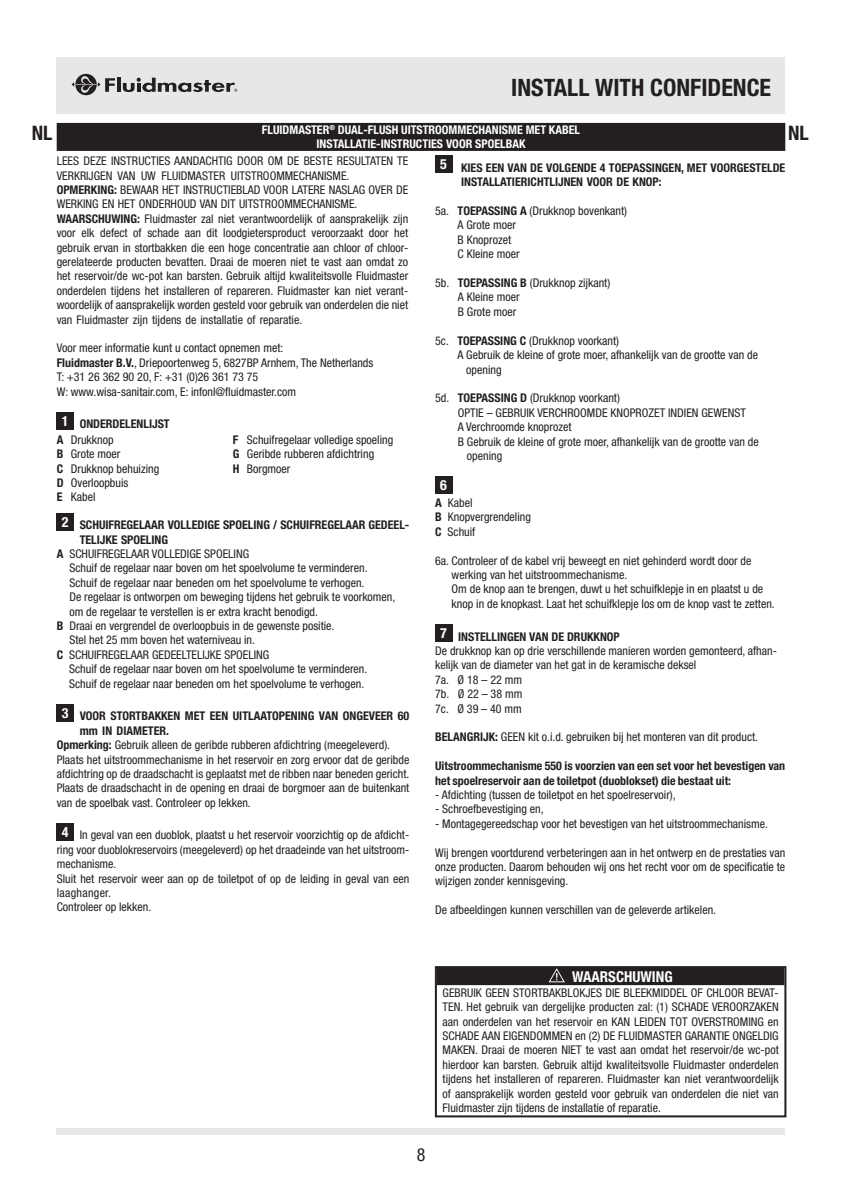
<style>
.page{position:relative;width:842px;height:1191px;background:#fff}
.page>*{position:absolute;margin:0;border:0;box-sizing:border-box;transform-origin:0 0}
.t1{font:700 condensed 24px "Helvetica Neue LT Pro";color:#231f20}
.t2{font:700 condensed 20px "Helvetica Neue LT Pro";color:#231f20}
.t3{font:condensed 18px "Helvetica Neue LT Pro";color:#231f20}
.t4{font:700 condensed 15px "Helvetica Neue LT Pro";color:#fff}
.t5{font:700 condensed 14px "Helvetica Neue LT Pro";color:#fff}
.t6{font:condensed 12px/14.4px "Helvetica Neue LT Pro";color:#231f20}
.t7{font:700 condensed 12px/14.4px "Helvetica Neue LT Pro";color:#231f20}
.t8{font:700 condensed 12px/14.4px "Helvetica Neue LT Pro";color:#fff;text-align:center}
.s1{font-weight:700}
</style>
<div class="page">
<div style="left:57px;top:57px;width:728px;height:56px;background:#e6e7e9"></div>
<hr style="left:117px;top:78px;width:4px;height:14px;background:#231f20">
<svg style="left:123px;top:78px;width:114px;height:14px"></svg>
<svg style="left:72px;top:74px;width:43px;height:21px"></svg>
<div style="left:57px;top:1128px;width:728px;height:6px;background:#e6e7e9"></div>
<div style="left:57px;top:123px;width:728px;height:28px;background:#231f20"></div>
<div style="left:57px;top:513px;width:17px;height:17px;background:#231f20"></div>
<div style="left:57px;top:704px;width:17px;height:17px;background:#231f20"></div>
<div style="left:57px;top:823px;width:17px;height:17px;background:#231f20"></div>
<div style="left:435px;top:156px;width:17px;height:17px;background:#231f20"></div>
<div style="left:435px;top:477px;width:17px;height:17px;background:#231f20"></div>
<div style="left:435px;top:624px;width:17px;height:17px;background:#231f20"></div>
<div style="left:57px;top:412px;width:17px;height:17px;background:#231f20"></div>
<div style="left:437px;top:967px;width:347px;height:18px;background:#231f20"></div>
<svg style="left:548px;top:969px;width:17px;height:13px"></svg>
<div style="left:435px;top:966px;width:351px;height:151px;border:2px solid #231f20"></div>
<h1 class="t1" style="left:511px;top:73px;width:261px">INSTALL WITH CONFIDENCE</h1>
<p class="t8" style="left:262px;top:122px;width:320px">FLUIDMASTER<sup>®</sup> DUAL-FLUSH UITSTROOMMECHANISME MET KABEL<br>INSTALLATIE-INSTRUCTIES VOOR SPOELBAK</p>
<h2 class="t2" style="left:32px;top:120px;width:22px">NL</h2>
<h2 class="t2" style="left:788px;top:120px;width:22px">NL</h2>
<p class="t6" style="left:57px;top:154px;width:353px">LEES DEZE INSTRUCTIES AANDACHTIG DOOR OM DE BESTE RESULTATEN TE VERKRIJGEN VAN UW FLUIDMASTER UITSTROOMMECHANISME.<br><span class="s1">OPMERKING:</span> BEWAAR HET INSTRUCTIEBLAD VOOR LATERE NASLAG OVER DE WERKING EN HET ONDERHOUD VAN DIT UITSTROOMMECHANISME.<br><span class="s1">WAARSCHUWING:</span> Fluidmaster zal niet verantwoordelijk of aansprakelijk zijn voor elk defect of schade aan dit loodgietersproduct veroorzaakt door het gebruik ervan in stortbakken die een hoge concentratie aan chloor of chloor&shy;gerelateerde producten bevatten. Draai de moeren niet te vast aan omdat zo het reservoir/de wc-pot kan barsten. Gebruik altijd kwaliteitsvolle Fluidmaster onderdelen tijdens het installeren of repareren. Fluidmaster kan niet verant&shy;woordelijk of aansprakelijk worden gesteld voor gebruik van onderdelen die niet van Fluidmaster zijn tijdens de installatie of reparatie.</p>
<p class="t6" style="left:57px;top:341px;width:318px">Voor meer informatie kunt u contact opnemen met:<br><span class="s1">Fluidmaster B.V.</span>, Driepoortenweg 5, 6827BP Arnhem, The Netherlands T: +31 26 362 90 20, F: +31 (0)26 361 73 75<br>W: www.wisa-sanitair.com, E: infonl@fluidmaster.com</p>
<p class="t7" style="left:62px;top:416px;width:109px"><sup>1</sup> ONDERDELENLIJST</p>
<p class="t6" style="left:57px;top:432px;width:104px"><span class="s1">A</span> Drukknop<br><span class="s1">B</span> Grote moer<br><span class="s1">C</span> Drukknop behuizing<br><span class="s1">D</span> Overloopbuis<br><span class="s1">E</span> Kabel</p>
<p class="t6" style="left:233px;top:432px;width:162px"><span class="s1">F</span> Schuifregelaar volledige spoeling<br><span class="s1">G</span> Geribde rubberen afdichtring<br><span class="s1">H</span> Borgmoer</p>
<p class="t7" style="left:62px;top:517px;width:349px"><sup>2</sup> SCHUIFREGELAAR VOLLEDIGE SPOELING / SCHUIFREGELAAR GEDEEL-</p>
<p class="t7" style="left:80px;top:532px;width:90px">TELIJKE SPOELING</p>
<p class="t6" style="left:57px;top:546px;width:194px"><span class="s1">A</span> SCHUIFREGELAAR VOLLEDIGE SPOELING</p>
<p class="t6" style="left:69px;top:561px;width:300px">Schuif de regelaar naar boven om het spoelvolume te verminderen.</p>
<p class="t6" style="left:69px;top:575px;width:297px">Schuif de regelaar naar beneden om het spoelvolume te verhogen.</p>
<p class="t6" style="left:69px;top:589px;width:328px">De regelaar is ontworpen om beweging tijdens het gebruik te voorkomen,</p>
<p class="t6" style="left:69px;top:604px;width:250px">om de regelaar te verstellen is er extra kracht benodigd.</p>
<p class="t6" style="left:57px;top:618px;width:279px"><span class="s1">B</span> Draai en vergrendel de overloopbuis in de gewenste positie.</p>
<p class="t6" style="left:69px;top:633px;width:187px">Stel het 25 mm boven het waterniveau in.</p>
<p class="t6" style="left:57px;top:647px;width:214px"><span class="s1">C</span> SCHUIFREGELAAR GEDEELTELIJKE SPOELING</p>
<p class="t6" style="left:69px;top:661px;width:300px">Schuif de regelaar naar boven om het spoelvolume te verminderen.</p>
<p class="t6" style="left:69px;top:676px;width:297px">Schuif de regelaar naar beneden om het spoelvolume te verhogen.</p>
<p class="t7" style="left:62px;top:708px;width:349px"><sup>3</sup> VOOR STORTBAKKEN MET EEN UITLAATOPENING VAN ONGEVEER 60</p>
<p class="t7" style="left:80px;top:723px;width:91px">mm IN DIAMETER.</p>
<p class="t6" style="left:57px;top:737px;width:335px"><span class="s1">Opmerking:</span> Gebruik alleen de geribde rubberen afdichtring (meegeleverd).</p>
<p class="t6" style="left:57px;top:752px;width:354px">Plaats het uitstroommechanisme in het reservoir en zorg ervoor dat de geribde</p>
<p class="t6" style="left:57px;top:766px;width:354px">afdichtring op de draadschacht is geplaatst met de ribben naar beneden gericht.</p>
<p class="t6" style="left:57px;top:780px;width:354px">Plaats de draadschacht in de opening en draai de borgmoer aan de buitenkant</p>
<p class="t6" style="left:57px;top:795px;width:196px">van de spoelbak vast. Controleer op lekken.</p>
<p class="t6" style="left:57px;top:828px;width:354px;text-indent:5px"><sup>4</sup> In geval van een duoblok, plaatst u het reservoir voorzichtig op de afdicht&shy;ring voor duoblokreservoirs (meegeleverd) op het draadeinde van het uitstroom&shy;mechanisme.<br>Sluit het reservoir weer aan op de toiletpot of op de leiding in geval van een laaghanger.<br>Controleer op lekken.</p>
<p class="t7" style="left:461px;top:160px;width:326px;text-indent:-21px"><sup>5</sup> KIES EEN VAN DE VOLGENDE 4 TOEPASSINGEN, MET VOORGESTELDE<br>INSTALLATIERICHTLIJNEN VOOR DE KNOP:</p>
<p class="t6" style="left:458px;top:203px;width:171px;text-indent:-22px">5a. <span class="s1">TOEPASSING A</span> (Drukknop bovenkant)<br>A Grote moer<br>B Knoprozet<br>C Kleine moer</p>
<p class="t6" style="left:458px;top:275px;width:154px;text-indent:-23px">5b. <span class="s1">TOEPASSING B</span> (Drukknop zijkant)<br>A Kleine moer<br>B Grote moer</p>
<p class="t6" style="left:435px;top:333px;width:185px">5c. <span class="s1">TOEPASSING C</span> (Drukknop voorkant)</p>
<p class="t6" style="left:457px;top:347px;width:302px">A Gebruik de kleine of grote moer, afhankelijk van de grootte van de</p>
<p class="t6" style="left:466px;top:362px;width:37px">opening</p>
<p class="t6" style="left:435px;top:391px;width:186px">5d. <span class="s1">TOEPASSING D</span> (Drukknop voorkant)</p>
<p class="t6" style="left:458px;top:405px;width:290px">OPTIE – GEBRUIK VERCHROOMDE KNOPROZET INDIEN GEWENST</p>
<p class="t6" style="left:458px;top:419px;width:115px">A Verchroomde knoprozet</p>
<p class="t6" style="left:458px;top:434px;width:302px">B Gebruik de kleine of grote moer, afhankelijk van de grootte van de</p>
<p class="t6" style="left:467px;top:448px;width:37px">opening</p>
<p class="t5" style="left:440px;top:477px;width:8px">6</p>
<p class="t6" style="left:435px;top:495px;width:97px"><span class="s1">A</span> Kabel<br><span class="s1">B</span> Knopvergrendeling<br><span class="s1">C</span> Schuif</p>
<p class="t6" style="left:452px;top:553px;width:325px;text-indent:-16px">6a. Controleer of de kabel vrij beweegt en niet gehinderd wordt door de werking van het uitstroommechanisme.<br>Om de knop aan te brengen, duwt u het schuifklepje in en plaatst u de knop in de knopkast. Laat het schuifklepje los om de knop vast te zetten.</p>
<p class="t6" style="left:435px;top:629px;width:343px;text-indent:5px"><sup>7</sup> <span class="s1">INSTELLINGEN VAN DE DRUKKNOP<br></span>De drukknop kan op drie verschillende manieren worden gemonteerd, afhan&shy;kelijk van de diameter van het gat in de keramische deksel<br>7a. Ø 18 – 22 mm<br>7b. Ø 22 – 38 mm<br>7c. Ø 39 – 40 mm</p>
<p class="t6" style="left:435px;top:730px;width:324px"><span class="s1">BELANGRIJK:</span> GEEN kit o.i.d. gebruiken bij het monteren van dit product.</p>
<p class="t7" style="left:435px;top:758px;width:352px">Uitstroommechanisme 550 is voorzien van een set voor het bevestigen van het spoelreservoir aan de toiletpot (duoblokset) die bestaat uit:</p>
<p class="t6" style="left:435px;top:787px;width:242px">- Afdichting (tussen de toiletpot en het spoelreservoir),</p>
<p class="t6" style="left:435px;top:802px;width:110px">- Schroefbevestiging en,</p>
<p class="t6" style="left:435px;top:816px;width:334px">- Montagegereedschap voor het bevestigen van het uitstroommechanisme.</p>
<p class="t6" style="left:435px;top:845px;width:352px;text-align:justify">Wij brengen voortdurend verbeteringen aan in het ontwerp en de prestaties van onze producten. Daarom behouden wij ons het recht voor om de specificatie te wijzigen zonder kennisgeving.</p>
<p class="t6" style="left:435px;top:902px;width:282px">De afbeeldingen kunnen verschillen van de geleverde artikelen.</p>
<h3 class="t3" style="left:417px;top:1144px;width:10px">8</h3>
<p class="t4" style="left:572px;top:968px;width:102px">WAARSCHUWING</p>
<p class="t6" style="left:443px;top:985px;width:338px;text-align:justify">GEBRUIK GEEN STORTBAKBLOKJES DIE BLEEKMIDDEL OF CHLOOR BEVAT-TEN. Het gebruik van dergelijke producten zal: (1) SCHADE VEROORZAKEN aan onderdelen van het reservoir en KAN LEIDEN TOT OVERSTROMING en SCHADE AAN EIGENDOMMEN en (2) DE FLUIDMASTER GARANTIE ONGELDIG MAKEN. Draai de moeren NIET te vast aan omdat het reservoir/de wc-pot hierdoor kan barsten. Gebruik altijd kwaliteitsvolle Fluidmaster onderdelen tijdens het installeren of repareren. Fluidmaster kan niet verantwoordelijk of aansprakelijk worden gesteld voor gebruik van onderdelen die niet van Fluidmaster zijn tijdens de installatie of reparatie.</p>
</div>
